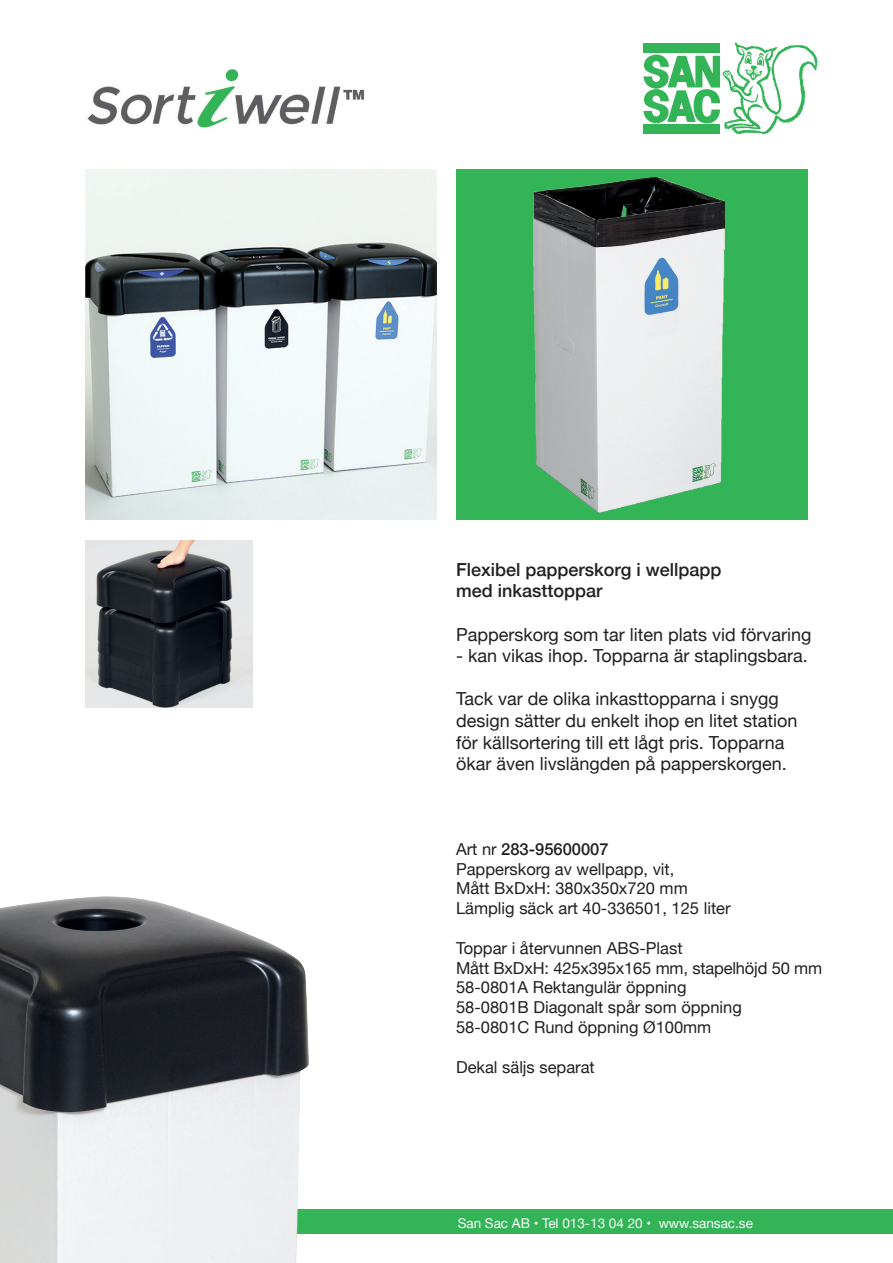
<style>
.page{position:relative;width:893px;height:1263px;background:#fff}
.page>*{position:absolute;margin:0;border:0;box-sizing:border-box;transform-origin:0 0}
.t1{font:18px/21.6px "Helvetica Neue";color:#231f20}
.t2{font:500 18px/21.6px "Helvetica Neue";color:#231f20}
.t3{font:16.5px/19.8px "Helvetica Neue";color:#231f20}
.t4{font:13.5px "Helvetica Neue";color:#fff}
.s1{font-weight:500}
</style>
<div class="page">
<img style="left:85px;top:169px;width:352px;height:351px">
<img style="left:85px;top:540px;width:168px;height:168px">
<svg style="left:643px;top:43px;width:174px;height:91px"></svg>
<div style="left:1px;top:1209px;width:892px;height:24px;background:#32b457"></div>
<img style="left:0;top:897px;width:309px;height:366px">
<div style="left:456px;top:169px;width:352px;height:351px;background:#32b457"></div>
<img style="left:534px;top:177px;width:191px;height:336px">
<img style="left:87px;top:69px;width:278px;height:59px">
<p class="t2" style="left:456px;top:557px;width:267px">Flexibel papperskorg i wellpapp med inkasttoppar</p>
<p class="t1" style="left:456px;top:624px;width:357px">Papperskorg som tar liten plats vid förvaring</p>
<p class="t1" style="left:456px;top:646px;width:353px">- kan vikas ihop. Topparna är staplingsbara.</p>
<p class="t1" style="left:456px;top:689px;width:343px">Tack var de olika inkasttopparna i snygg design sätter du enkelt ihop en litet station för källsortering till ett lågt pris. Topparna ökar även livslängden på papperskorgen.</p>
<p class="t3" style="left:456px;top:840px;width:276px">Art nr <span class="s1">283-95600007<br></span>Papperskorg av wellpapp, vit,<br>Mått BxDxH: 380x350x720 mm<br>Lämplig säck art 40-336501, 125 liter</p>
<p class="t3" style="left:456px;top:939px;width:368px">Toppar i återvunnen ABS-Plast<br>Mått BxDxH: 425x395x165 mm, stapelhöjd 50 mm 58-0801A Rektangulär öppning<br>58-0801B Diagonalt spår som öppning<br>58-0801C Rund öppning Ø100mm</p>
<p class="t3" style="left:456px;top:1058px;width:140px">Dekal säljs separat</p>
<p class="t4" style="left:458px;top:1213px;width:297px">San Sac AB • Tel 013-13 04 20 • www.sansac.se</p>
</div>
